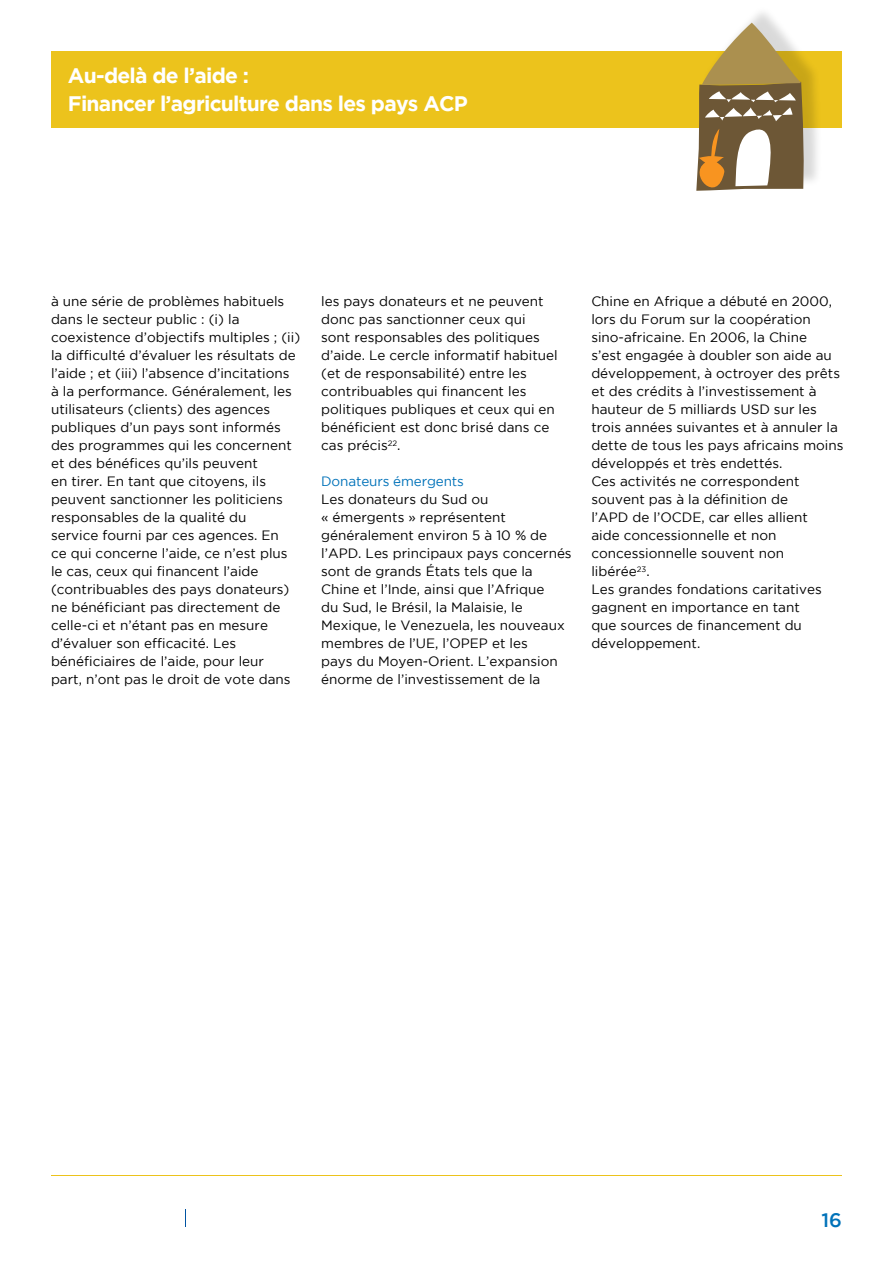
<style>
.page{position:relative;width:893px;height:1263px;background:#fff}
.page>*{position:absolute;margin:0;border:0;box-sizing:border-box;transform-origin:0 0}
.t1{font:700 21px/27.3px "Gotham";letter-spacing:-.035em;color:#fff}
.t2{font:500 19.5px "Gotham";color:#0072b9}
.t3{font:13.5px/18px "Gotham";color:#000}
.t4{font:13.5px "Gotham";letter-spacing:-.01em;color:#0072b9}
</style>
<div class="page">
<hr style="left:51px;top:1175px;width:791px;height:1px;background:#ecc31c">
<div style="left:51px;top:51px;width:791px;height:77px;background:#ecc31c"></div>
<svg style="left:185px;top:1209px;width:1px;height:17px"></svg>
<div style="left:699px;top:5px;width:124px;height:184px;background:#000;opacity:.15"></div>
<svg style="left:696px;top:23px;width:108px;height:168px"></svg>
<h1 class="t1" style="left:68px;top:62px;width:401px">Au-delà de l’aide :<br>Financer l’agriculture dans les pays ACP</h1>
<p class="t3" style="left:51px;top:292px;width:251px">à une série de problèmes habituels dans le secteur public : (i) la coexistence d’objectifs multiples ; (ii) la difficulté d’évaluer les résultats de l’aide ; et (iii) l’absence d’incitations à la performance. Généralement, les utilisateurs (clients) des agences publiques d’un pays sont informés des programmes qui les concernent et des bénéfices qu’ils peuvent<br>en tirer. En tant que citoyens, ils peuvent sanctionner les politiciens responsables de la qualité du<br>service fourni par ces agences. En<br>ce qui concerne l’aide, ce n’est plus le cas, ceux qui financent l’aide (contribuables des pays donateurs) ne bénéficiant pas directement de celle-ci et n’étant pas en mesure d’évaluer son efficacité. Les bénéficiaires de l’aide, pour leur<br>part, n’ont pas le droit de vote dans</p>
<p class="t3" style="left:321px;top:292px;width:238px">les pays donateurs et ne peuvent donc pas sanctionner ceux qui sont responsables des politiques d’aide. Le cercle informatif habituel (et de responsabilité) entre les contribuables qui financent les politiques publiques et ceux qui en bénéficient est donc brisé dans ce cas précis<sup>22</sup>.</p>
<p class="t4" style="left:321px;top:474px;width:144px">Donateurs émergents</p>
<p class="t3" style="left:321px;top:490px;width:252px">Les donateurs du Sud ou<br>« émergents » représentent généralement environ 5 à 10 % de l’APD. Les principaux pays concernés sont de grands États tels que la<br>Chine et l’Inde, ainsi que l’Afrique<br>du Sud, le Brésil, la Malaisie, le<br>Mexique, le Venezuela, les nouveaux membres de l’UE, l’OPEP et les<br>pays du Moyen-Orient. L’expansion énorme de l’investissement de la</p>
<p class="t3" style="left:591px;top:292px;width:254px">Chine en Afrique a débuté en 2000, lors du Forum sur la coopération sino-africaine. En 2006, la Chine<br>s’est engagée à doubler son aide au développement, à octroyer des prêts et des crédits à l’investissement à hauteur de 5 milliards USD sur les trois années suivantes et à annuler la dette de tous les pays africains moins développés et très endettés.<br>Ces activités ne correspondent souvent pas à la définition de<br>l’APD de l’OCDE, car elles allient<br>aide concessionnelle et non concessionnelle souvent non libérée<sup>23</sup>.<br>Les grandes fondations caritatives gagnent en importance en tant<br>que sources de financement du développement.</p>
<h2 class="t2" style="left:821px;top:1209px;width:22px">16</h2>
</div>
